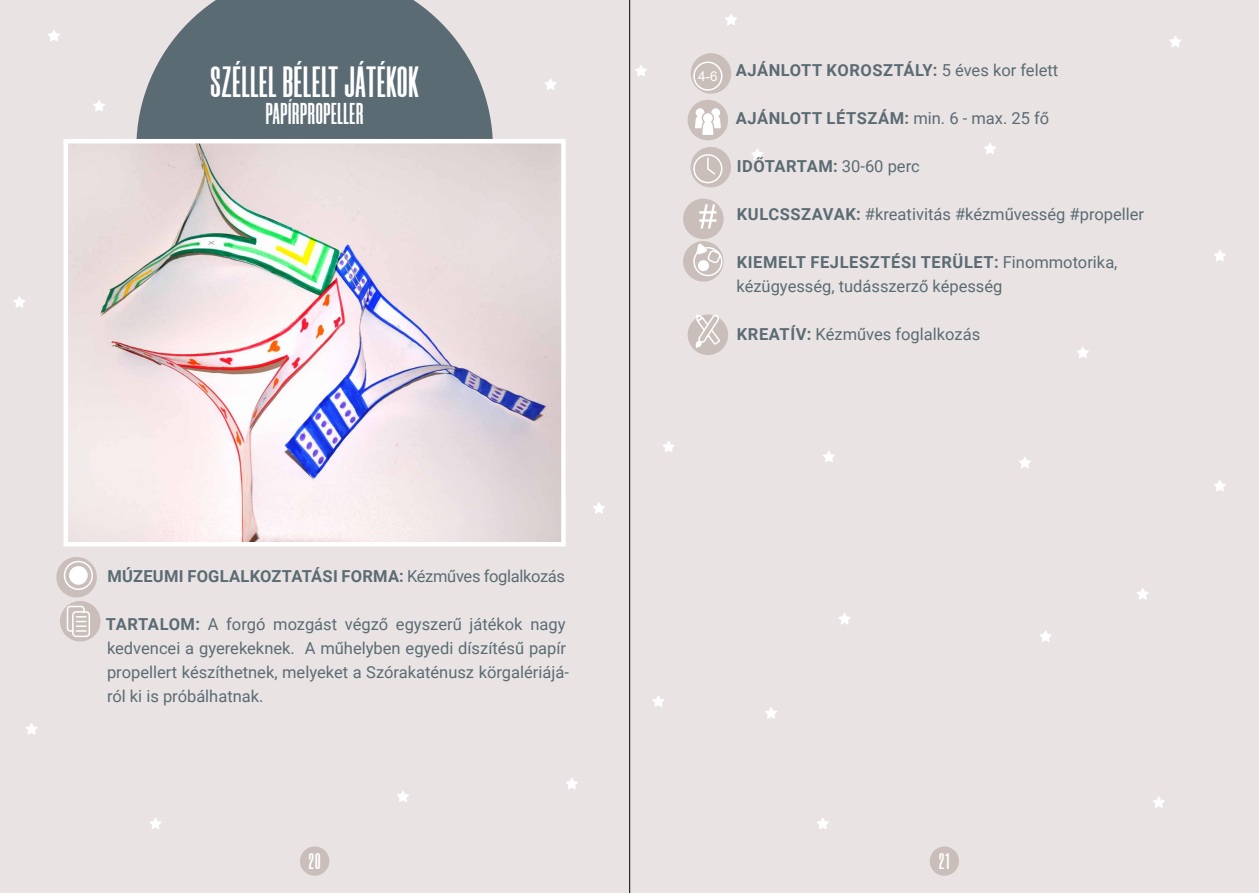
<style>
.page{position:relative;width:1259px;height:893px;background:#e9e4e3}
.page>*{position:absolute;margin:0;border:0;box-sizing:border-box;transform-origin:0 0}
.t1{font:700 43.5px "Morganite";letter-spacing:.02em;color:#fff}
.t2{font:700 30px "Morganite";letter-spacing:.02em;color:#fff}
.t3{font:700 22.5px "Morganite";color:#fff}
.t4{font:16.5px/24px "Roboto";color:#5b6b74}
.t5{font:700 16.5px "Roboto";letter-spacing:.015em;color:#5b6b74}
.t6{font:700 16.5px "Roboto";letter-spacing:.035em;color:#5b6b74}
.t7{font:13.5px "Arial";color:#fff}
.s1{font-weight:400}
.s2{font-weight:700}
</style>
<div class="page">
<svg style="left:663px;top:441px;width:12px;height:11px"></svg>
<svg style="left:838px;top:613px;width:13px;height:12px"></svg>
<svg style="left:823px;top:451px;width:12px;height:11px"></svg>
<svg style="left:765px;top:707px;width:12px;height:12px"></svg>
<svg style="left:653px;top:695px;width:11px;height:12px"></svg>
<svg style="left:1137px;top:588px;width:12px;height:12px"></svg>
<svg style="left:1169px;top:36px;width:12px;height:11px"></svg>
<svg style="left:1019px;top:457px;width:12px;height:11px"></svg>
<svg style="left:1214px;top:480px;width:12px;height:12px"></svg>
<svg style="left:1214px;top:250px;width:12px;height:11px"></svg>
<svg style="left:1040px;top:630px;width:12px;height:12px"></svg>
<svg style="left:1077px;top:347px;width:12px;height:11px"></svg>
<svg style="left:1153px;top:796px;width:12px;height:12px"></svg>
<svg style="left:817px;top:818px;width:12px;height:11px"></svg>
<svg style="left:984px;top:143px;width:12px;height:11px"></svg>
<svg style="left:751px;top:148px;width:12px;height:12px"></svg>
<svg style="left:725px;top:14px;width:12px;height:11px"></svg>
<svg style="left:635px;top:65px;width:12px;height:12px"></svg>
<svg style="left:545px;top:78px;width:11px;height:12px"></svg>
<svg style="left:48px;top:30px;width:12px;height:11px"></svg>
<svg style="left:93px;top:100px;width:12px;height:12px"></svg>
<svg style="left:13px;top:296px;width:13px;height:12px"></svg>
<svg style="left:566px;top:778px;width:12px;height:11px"></svg>
<svg style="left:593px;top:502px;width:12px;height:12px"></svg>
<svg style="left:397px;top:791px;width:12px;height:11px"></svg>
<svg style="left:150px;top:818px;width:12px;height:11px"></svg>
<svg style="left:26px;top:723px;width:12px;height:12px"></svg>
<svg style="left:136px;top:0;width:357px;height:139px;background:#6f7c83"></svg>
<img style="left:69px;top:144px;width:492px;height:397px">
<div style="left:64px;top:139px;width:502px;height:407px;border:4px solid #fff"></div>
<div style="left:56px;top:557px;width:41px;height:40px;background:#cabeba;border-radius:50%"></div>
<div style="left:60px;top:601px;width:40px;height:40px;background:#cabeba;border-radius:50%"></div>
<div style="left:64px;top:561px;width:29px;height:29px;border:2px solid #fff;border-radius:50%"></div>
<div style="left:69px;top:566px;width:19px;height:19px;background:#fff;border-radius:50%"></div>
<svg style="left:66px;top:605px;width:24px;height:33px"></svg>
<div style="left:687px;top:314px;width:41px;height:41px;background:#cabeba;border-radius:50%"></div>
<div style="left:683px;top:241px;width:40px;height:41px;background:#cabeba;border-radius:50%"></div>
<div style="left:683px;top:199px;width:40px;height:40px;background:#cabeba;border-radius:50%"></div>
<div style="left:690px;top:147px;width:41px;height:40px;background:#cabeba;border-radius:50%"></div>
<div style="left:687px;top:100px;width:41px;height:40px;background:#cabeba;border-radius:50%"></div>
<div style="left:691px;top:53px;width:40px;height:41px;background:#cabeba;border-radius:50%"></div>
<svg style="left:692px;top:153px;width:31px;height:31px"></svg>
<div style="left:693px;top:62px;width:29px;height:29px;border:2px solid #fff;border-radius:50%"></div>
<svg style="left:695px;top:108px;width:26px;height:27px"></svg>
<svg style="left:699px;top:204px;width:17px;height:24px"></svg>
<div style="left:693px;top:247px;width:29px;height:29px;border:2px solid #fff;border-radius:50%"></div>
<div style="left:698px;top:260px;width:11px;height:11px;background:#fff;border-radius:50%"></div>
<svg style="left:696px;top:243px;width:25px;height:21px"></svg>
<svg style="left:695px;top:314px;width:25px;height:34px"></svg>
<div style="left:300px;top:846px;width:29px;height:30px;background:#cabeba;border-radius:50%"></div>
<div style="left:929px;top:846px;width:30px;height:30px;background:#cabeba;border-radius:50%"></div>
<hr style="left:629px;top:0;width:1px;height:893px;background:#000">
<h1 class="t1" style="left:211px;top:59px;width:209px">SZÉLLEL BÉLELT JÁTÉKOK</h1>
<h2 class="t2" style="left:266px;top:98px;width:99px">PAPÍRPROPELLER</h2>
<p class="t5" style="left:107px;top:564px;width:459px">MÚZEUMI FOGLALKOZTATÁSI FORMA: <span class="s1">Kézműves foglalkozás</span></p>
<p class="t4" style="left:106px;top:611px;width:464px"><span class="s2">TARTALOM:</span> A forgó mozgást végző egyszerű játékok nagy kedvencei a gyerekeknek. A műhelyben egyedi díszítésű papír propellert készíthetnek, melyeket a Szórakaténusz körgalériájá&shy;ról ki is próbálhatnak.</p>
<p class="t7" style="left:698px;top:67px;width:21px">4-6</p>
<p class="t6" style="left:735px;top:59px;width:324px">AJÁNLOTT KOROSZTÁLY: <span class="s1">5 éves kor felett</span></p>
<p class="t6" style="left:735px;top:107px;width:315px">AJÁNLOTT LÉTSZÁM: <span class="s1">min. 6 - max. 25 fő</span></p>
<p class="t5" style="left:736px;top:155px;width:184px">IDŐTARTAM: <span class="s1">30-60 perc</span></p>
<p class="t4" style="left:737px;top:202px;width:409px"><span class="s2">KULCSSZAVAK:</span> #kreativitás #kézművesség #propeller</p>
<p class="t4" style="left:736px;top:250px;width:382px"><span class="s2">KIEMELT FEJLESZTÉSI TERÜLET:</span> Finommotorika, kézügyesség, tudásszerző képesség</p>
<p class="t4" style="left:737px;top:322px;width:245px"><span class="s2">KREATÍV:</span> Kézműves foglalkozás</p>
<h3 class="t3" style="left:309px;top:850px;width:13px">20</h3>
<h3 class="t3" style="left:939px;top:850px;width:12px">21</h3>
</div>
